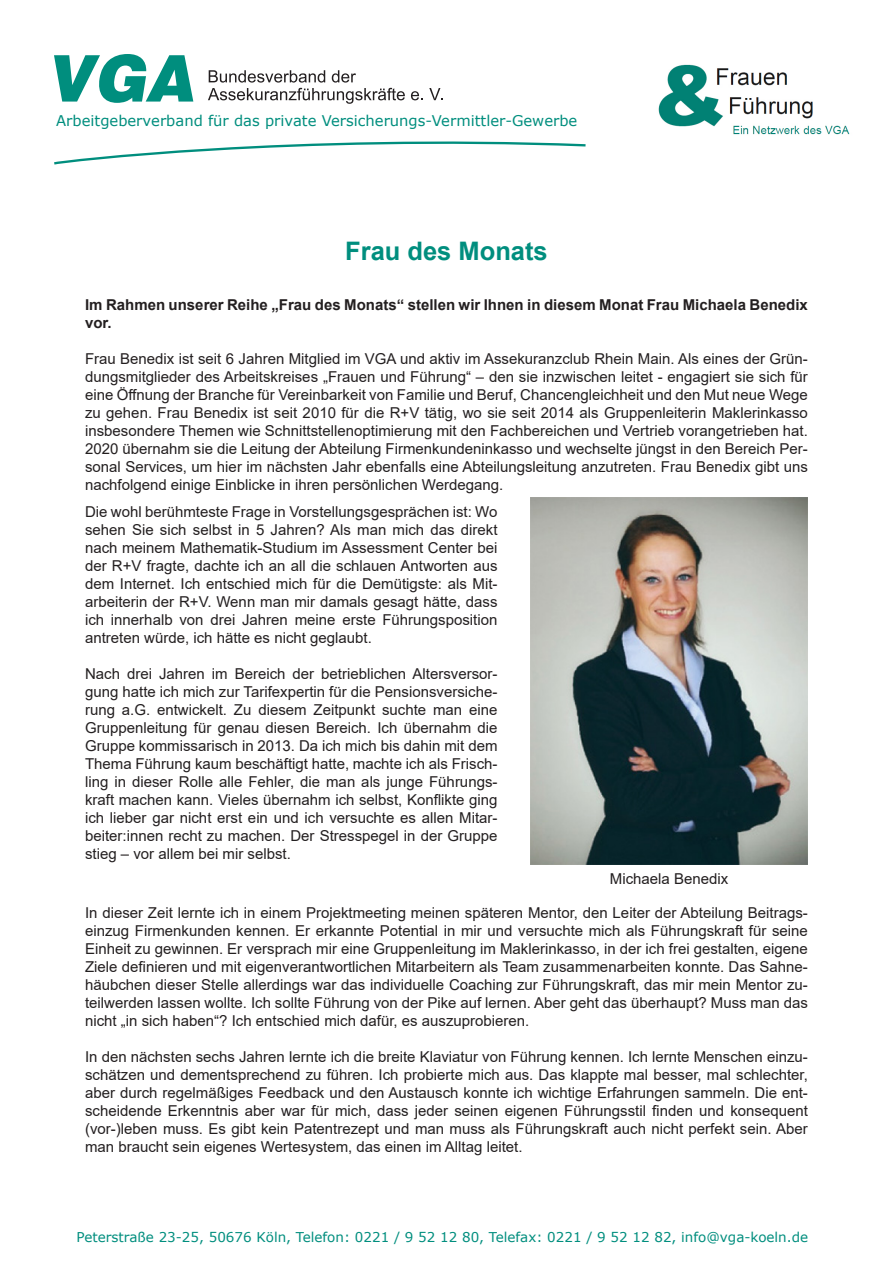
<style>
.page{position:relative;width:893px;height:1263px;background:#fff}
.page>*{position:absolute;margin:0;border:0;box-sizing:border-box;transform-origin:0 0}
.t1{font:700 25.5px "Arial";color:#008e7e}
.t2{font:15px/18px "Arial";color:#231f20;text-align:justify}
.t3{font:700 15px/18px "Arial";color:#231f20}
.t4{font:14.7px "Verdana";color:#008e7e}
.t5{font:13.5px "Verdana";color:#008e7e}
</style>
<div class="page">
<svg style="left:54px;top:141px;width:532px;height:24px"></svg>
<svg style="left:411px;top:91px;width:12px;height:9px"></svg>
<svg style="left:429px;top:88px;width:13px;height:12px"></svg>
<svg style="left:208px;top:70px;width:197px;height:34px"></svg>
<svg style="left:54px;top:54px;width:140px;height:49px"></svg>
<img style="left:658px;top:64px;width:192px;height:71px">
<img style="left:530px;top:497px;width:278px;height:367px">
<p class="t4" style="left:56px;top:110px;width:523px">Arbeitgeberverband für das private Versicherungs-Vermittler-Gewerbe</p>
<h1 class="t1" style="left:345px;top:234px;width:204px">Frau des Monats</h1>
<p class="t3" style="left:85px;top:296px;width:724px">Im Rahmen unserer Reihe „Frau des Monats“ stellen wir Ihnen in diesem Monat Frau Michaela Benedix vor.</p>
<p class="t2" style="left:85px;top:349px;width:724px">Frau Benedix ist seit 6 Jahren Mitglied im VGA und aktiv im Assekuranzclub Rhein Main. Als eines der Grün&shy;dungsmitglieder des Arbeitskreises „Frauen und Führung“ – den sie inzwischen leitet - engagiert sie sich für eine Öffnung der Branche für Vereinbarkeit von Familie und Beruf, Chancengleichheit und den Mut neue Wege zu gehen. Frau Benedix ist seit 2010 für die R+V tätig, wo sie seit 2014 als Gruppenleiterin Maklerinkasso insbesondere Themen wie Schnittstellenoptimierung mit den Fachbereichen und Vertrieb vorangetrieben hat.<br>2020 übernahm sie die Leitung der Abteilung Firmenkundeninkasso und wechselte jüngst in den Bereich Per&shy;sonal Services, um hier im nächsten Jahr ebenfalls eine Abteilungsleitung anzutreten. Frau Benedix gibt uns nachfolgend einige Einblicke in ihren persönlichen Werdegang.</p>
<p class="t2" style="left:85px;top:503px;width:414px">Die wohl berühmteste Frage in Vorstellungsgesprächen ist: Wo sehen Sie sich selbst in 5 Jahren? Als man mich das direkt nach meinem Mathematik-Studium im Assessment Center bei der R+V fragte, dachte ich an all die schlauen Antworten aus dem Internet. Ich entschied mich für die Demütigste: als Mit&shy;arbeiterin der R+V. Wenn man mir damals gesagt hätte, dass ich innerhalb von drei Jahren meine erste Führungsposition antreten würde, ich hätte es nicht geglaubt.</p>
<p class="t2" style="left:85px;top:665px;width:414px">Nach drei Jahren im Bereich der betrieblichen Altersversor&shy;gung hatte ich mich zur Tarifexpertin für die Pensionsversiche&shy;rung a.G. entwickelt. Zu diesem Zeitpunkt suchte man eine Gruppenleitung für genau diesen Bereich. Ich übernahm die Gruppe kommissarisch in 2013. Da ich mich bis dahin mit dem Thema Führung kaum beschäftigt hatte, machte ich als Frisch&shy;ling in dieser Rolle alle Fehler, die man als junge Führungs&shy;kraft machen kann. Vieles übernahm ich selbst, Konflikte ging ich lieber gar nicht erst ein und ich versuchte es allen Mitar&shy;beiter:innen recht zu machen. Der Stresspegel in der Gruppe stieg – vor allem bei mir selbst.</p>
<p class="t2" style="left:610px;top:869px;width:120px">Michaela Benedix</p>
<p class="t2" style="left:85px;top:903px;width:724px">In dieser Zeit lernte ich in einem Projektmeeting meinen späteren Mentor, den Leiter der Abteilung Beitrags&shy;einzug Firmenkunden kennen. Er erkannte Potential in mir und versuchte mich als Führungskraft für seine Einheit zu gewinnen. Er versprach mir eine Gruppenleitung im Maklerinkasso, in der ich frei gestalten, eigene Ziele definieren und mit eigenverantwortlichen Mitarbeitern als Team zusammenarbeiten konnte. Das Sahne&shy;häubchen dieser Stelle allerdings war das individuelle Coaching zur Führungskraft, das mir mein Mentor zu&shy;teilwerden lassen wollte. Ich sollte Führung von der Pike auf lernen. Aber geht das überhaupt? Muss man das nicht „in sich haben“? Ich entschied mich dafür, es auszuprobieren.</p>
<p class="t2" style="left:85px;top:1047px;width:724px">In den nächsten sechs Jahren lernte ich die breite Klaviatur von Führung kennen. Ich lernte Menschen einzu&shy;schätzen und dementsprechend zu führen. Ich probierte mich aus. Das klappte mal besser, mal schlechter, aber durch regelmäßiges Feedback und den Austausch konnte ich wichtige Erfahrungen sammeln. Die ent&shy;scheidende Erkenntnis aber war für mich, dass jeder seinen eigenen Führungsstil finden und konsequent (vor-)leben muss. Es gibt kein Patentrezept und man muss als Führungskraft auch nicht perfekt sein. Aber man braucht sein eigenes Wertesystem, das einen im Alltag leitet.</p>
<p class="t5" style="left:77px;top:1227px;width:733px">Peterstraße 23-25, 50676 Köln, Telefon: 0221 / 9 52 12 80, Telefax: 0221 / 9 52 12 82, info@vga-koeln.de</p>
</div>
